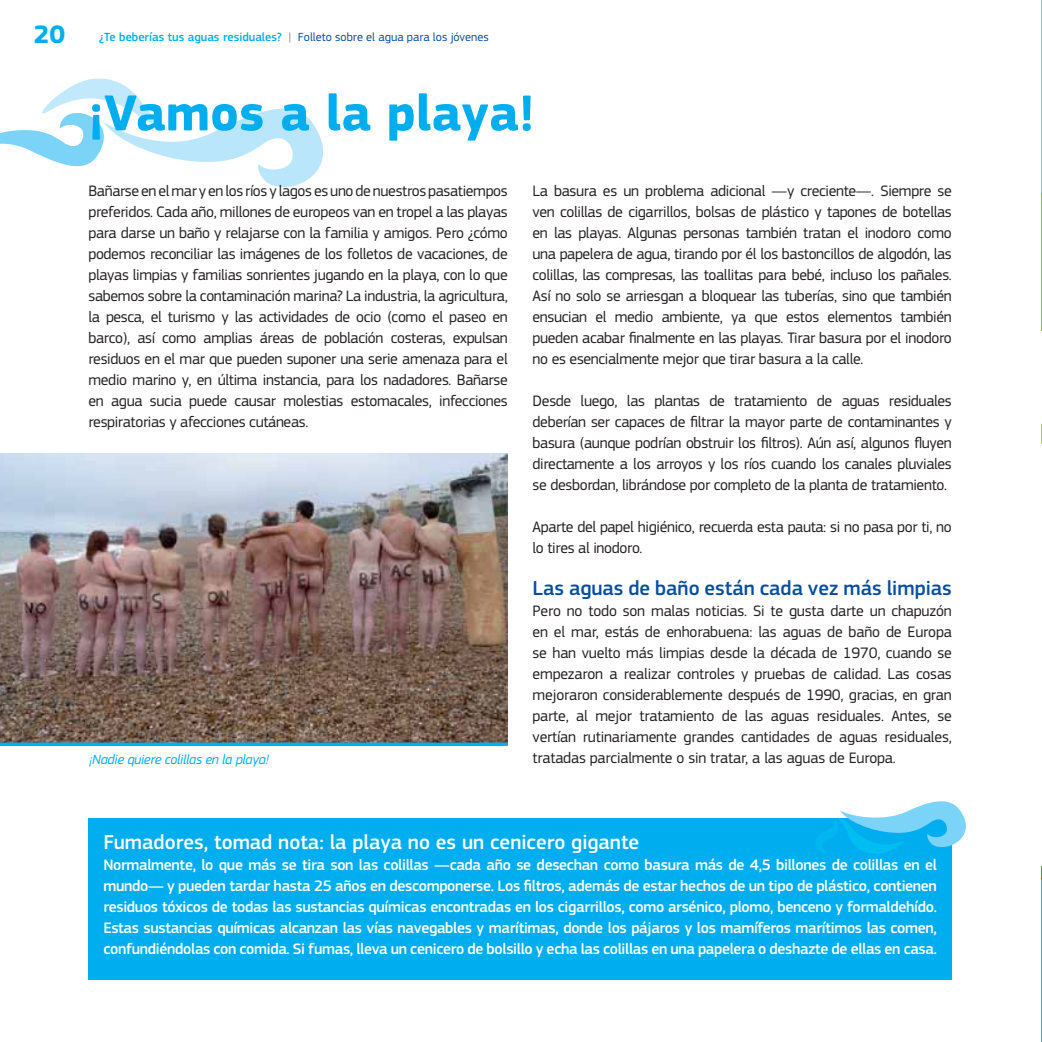
<style>
.page{position:relative;width:1042px;height:1042px;background:#fff}
.page>*{position:absolute;margin:0;border:0;box-sizing:border-box;transform-origin:0 0}
.t1{font:700 52.5px "EC Square Sans Pro";color:#00aeef}
.t2{font:700 26.25px "EC Square Sans Pro";color:#00aeef}
.t3{font:500 21px "EC Square Sans Pro";color:#fff}
.t4{font:500 21px "EC Square Sans Pro";color:#034ea2}
.t5{font:15.75px/21px "EC Square Sans Pro";letter-spacing:-.02em;color:#231f20;text-align:justify}
.t6{font:500 15.75px/21px "EC Square Sans Pro";letter-spacing:-.02em;color:#fff;text-align:justify}
.t7{font:italic 14px "EC Square Sans Pro";letter-spacing:-.02em;color:#00aeef}
.t8{font:12.25px "EC Square Sans Pro";color:#034ea2}
.s1{font-weight:500;color:#00aeef}
.s2{color:#808285}
</style>
<div class="page">
<svg style="left:0;top:79px;width:323px;height:108px"></svg>
<div style="left:88px;top:818px;width:864px;height:161px;background:#00aeef"></div>
<svg style="left:839px;top:801px;width:127px;height:53px"></svg>
<svg style="left:1041px;top:0;width:1px;height:1042px"></svg>
<img style="left:0;top:453px;width:508px;height:289px">
<svg style="left:0;top:742px;width:508px;height:4px;fill:#00aeef"></svg>
<h2 class="t2" style="left:34px;top:24px;width:33px">20</h2>
<p class="t8" style="left:99px;top:32px;width:391px"><span class="s1">¿Te beberías tus aguas residuales?</span> <span class="s2">|</span> Folleto sobre el agua para los jóvenes</p>
<h1 class="t1" style="left:88px;top:93px;width:447px">¡Vamos a la playa!</h1>
<p class="t5" style="left:88px;top:182px;width:421px">Bañarse en el mar y en los ríos y lagos es uno de nuestros pasatiempos preferidos. Cada año, millones de europeos van en tropel a las playas para darse un baño y relajarse con la familia y amigos. Pero ¿cómo podemos reconciliar las imágenes de los folletos de vacaciones, de playas limpias y familias sonrientes jugando en la playa, con lo que sabemos sobre la contaminación marina? La industria, la agricultura, la pesca, el turismo y las actividades de ocio (como el paseo en barco), así como amplias áreas de población costeras, expulsan residuos en el mar que pueden suponer una serie amenaza para el medio marino y, en última instancia, para los nadadores. Bañarse en agua sucia puede causar molestias estomacales, infecciones respiratorias y afecciones cutáneas.</p>
<p class="t5" style="left:532px;top:182px;width:421px">La basura es un problema adicional —y creciente—. Siempre se ven colillas de cigarrillos, bolsas de plástico y tapones de botellas en las playas. Algunas personas también tratan el inodoro como una papelera de agua, tirando por él los bastoncillos de algodón, las colillas, las compresas, las toallitas para bebé, incluso los pañales.<br>Así no solo se arriesgan a bloquear las tuberías, sino que también ensucian el medio ambiente, ya que estos elementos también pueden acabar finalmente en las playas. Tirar basura por el inodoro no es esencialmente mejor que tirar basura a la calle.</p>
<p class="t5" style="left:532px;top:392px;width:421px">Desde luego, las plantas de tratamiento de aguas residuales deberían ser capaces de filtrar la mayor parte de contaminantes y basura (aunque podrían obstruir los filtros). Aún así, algunos fluyen directamente a los arroyos y los ríos cuando los canales pluviales se desbordan, librándose por completo de la planta de tratamiento.</p>
<p class="t5" style="left:532px;top:518px;width:421px">Aparte del papel higiénico, recuerda esta pauta: si no pasa por ti, no lo tires al inodoro.</p>
<h3 class="t4" style="left:532px;top:580px;width:421px">Las aguas de baño están cada vez más limpias</h3>
<p class="t5" style="left:532px;top:602px;width:421px">Pero no todo son malas noticias. Si te gusta darte un chapuzón en el mar, estás de enhorabuena: las aguas de baño de Europa se han vuelto más limpias desde la década de 1970, cuando se empezaron a realizar controles y pruebas de calidad. Las cosas mejoraron considerablemente después de 1990, gracias, en gran parte, al mejor tratamiento de las aguas residuales. Antes, se vertían rutinariamente grandes cantidades de aguas residuales, tratadas parcialmente o sin tratar, a las aguas de Europa.</p>
<p class="t7" style="left:89px;top:754px;width:181px">¡Nadie quiere colillas en la playa!</p>
<h3 class="t3" style="left:103px;top:834px;width:537px">Fumadores, tomad nota: la playa no es un cenicero gigante</h3>
<p class="t6" style="left:103px;top:855px;width:835px">Normalmente, lo que más se tira son las colillas —cada año se desechan como basura más de 4,5 billones de colillas en el mundo— y pueden tardar hasta 25 años en descomponerse. Los filtros, además de estar hechos de un tipo de plástico, contienen residuos tóxicos de todas las sustancias químicas encontradas en los cigarrillos, como arsénico, plomo, benceno y formaldehído.<br>Estas sustancias químicas alcanzan las vías navegables y marítimas, donde los pájaros y los mamíferos marítimos las comen, confundiéndolas con comida. Si fumas, lleva un cenicero de bolsillo y echa las colillas en una papelera o deshazte de ellas en casa.</p>
</div>
